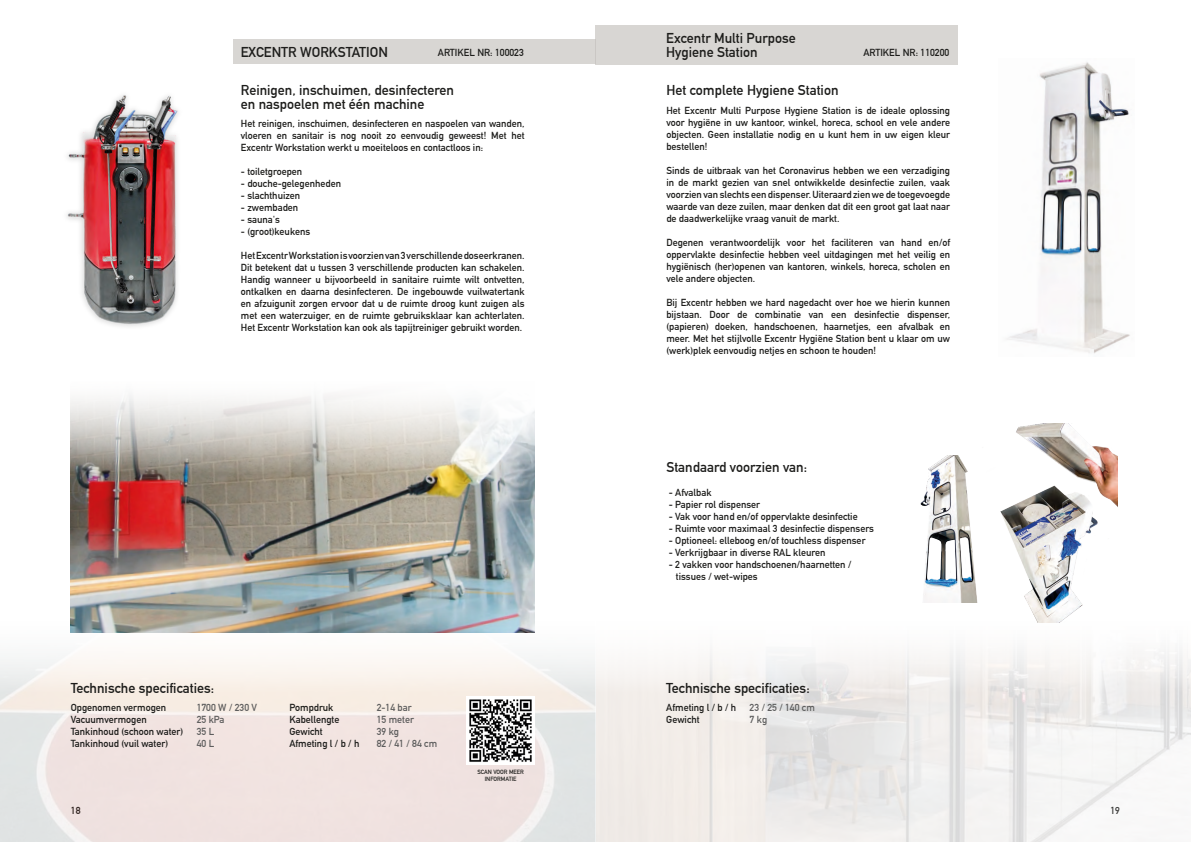
<style>
.page{position:relative;width:1191px;height:842px;background:#fff}
.page>*{position:absolute;margin:0;border:0;box-sizing:border-box;transform-origin:0 0}
.t1{font:700 14px/14px "DIN Alternate";color:#1d1d1b}
.t2{font:700 10px/12px "DIN Alternate";color:#1d1d1b;text-align:justify}
.t3{font:700 10px "DIN Alternate";color:#5d5d5d}
.t4{font:700 6px/7.2px "DIN Alternate";color:#1d1d1b;text-align:center}
</style>
<div class="page">
<img style="left:0;top:607px;width:1191px;height:235px">
<div style="left:233px;top:39px;width:362px;height:25px;background:#d8d6d3"></div>
<div style="left:595px;top:25px;width:362px;height:39px;background:#d8d6d3"></div>
<img style="left:1007px;top:62px;width:123px;height:292px">
<img style="left:967px;top:423px;width:150px;height:200px">
<img style="left:920px;top:456px;width:63px;height:147px">
<img style="left:67px;top:95px;width:111px;height:232px">
<img style="left:71px;top:395px;width:463px;height:238px">
<img style="left:467px;top:697px;width:67px;height:68px">
<p class="t1" style="left:666px;top:30px;width:131px">Excentr Multi Purpose<br>Hygiene Station</p>
<p class="t1" style="left:241px;top:44px;width:149px">EXCENTR WORKSTATION</p>
<p class="t2" style="left:863px;top:45px;width:87px">ARTIKEL NR: 110200</p>
<p class="t2" style="left:438px;top:45px;width:87px">ARTIKEL NR: 100023</p>
<p class="t1" style="left:241px;top:82px;width:215px">Reinigen, inschuimen, desinfecteren</p>
<p class="t1" style="left:241px;top:96px;width:185px">en naspoelen met één machine</p>
<p class="t2" style="left:241px;top:116px;width:285px">Het reinigen, inschuimen, desinfecteren en naspoelen van wanden, vloeren en sanitair is nog nooit zo eenvoudig geweest! Met het Excentr Workstation werkt u moeiteloos en contactloos in:</p>
<p class="t2" style="left:241px;top:164px;width:63px">- toiletgroepen</p>
<p class="t2" style="left:241px;top:176px;width:102px">- douche-gelegenheden</p>
<p class="t2" style="left:241px;top:188px;width:61px">- slachthuizen</p>
<p class="t2" style="left:241px;top:200px;width:59px">- zwembaden</p>
<p class="t2" style="left:241px;top:212px;width:41px">- sauna's</p>
<p class="t2" style="left:241px;top:224px;width:71px">- (groot)keukens</p>
<p class="t2" style="left:241px;top:248px;width:285px">Het Excentr Workstation is voorzien van 3 verschillende doseerkranen.<br>Dit betekent dat u tussen 3 verschillende producten kan schakelen.<br>Handig wanneer u bijvoorbeeld in sanitaire ruimte wilt ontvetten, ontkalken en daarna desinfecteren. De ingebouwde vuilwatertank en afzuigunit zorgen ervoor dat u de ruimte droog kunt zuigen als met een waterzuiger, en de ruimte gebruiksklaar kan achterlaten.<br>Het Excentr Workstation kan ook als tapijtreiniger gebruikt worden.</p>
<p class="t1" style="left:666px;top:82px;width:174px">Het complete Hygiene Station</p>
<p class="t2" style="left:666px;top:104px;width:285px">Het Excentr Multi Purpose Hygiene Station is de ideale oplossing voor hygiëne in uw kantoor, winkel, horeca, school en vele andere objecten. Geen installatie nodig en u kunt hem in uw eigen kleur bestellen!</p>
<p class="t2" style="left:666px;top:164px;width:285px">Sinds de uitbraak van het Coronavirus hebben we een verzadiging in de markt gezien van snel ontwikkelde desinfectie zuilen, vaak voorzien van slechts een dispenser. Uiteraard zien we de toegevoegde waarde van deze zuilen, maar denken dat dit een groot gat laat naar de daadwerkelijke vraag vanuit de markt.</p>
<p class="t2" style="left:666px;top:236px;width:285px">Degenen verantwoordelijk voor het faciliteren van hand en/of oppervlakte desinfectie hebben veel uitdagingen met het veilig en hygiënisch (her)openen van kantoren, winkels, horeca, scholen en vele andere objecten.</p>
<p class="t2" style="left:666px;top:296px;width:285px">Bij Excentr hebben we hard nagedacht over hoe we hierin kunnen bijstaan. Door de combinatie van een desinfectie dispenser, (papieren) doeken, handschoenen, haarnetjes, een afvalbak en meer. Met het stijlvolle Excentr Hygiëne Station bent u klaar om uw (werk)plek eenvoudig netjes en schoon te houden!</p>
<p class="t1" style="left:71px;top:680px;width:145px">Technische specificaties:</p>
<p class="t2" style="left:71px;top:701px;width:97px">Opgenomen vermogen</p>
<p class="t2" style="left:71px;top:713px;width:78px">Vacuumvermogen</p>
<p class="t2" style="left:71px;top:725px;width:114px">Tankinhoud (schoon water)</p>
<p class="t2" style="left:71px;top:737px;width:99px">Tankinhoud (vuil water)</p>
<p class="t3" style="left:197px;top:700px;width:62px">1700 W / 230 V</p>
<p class="t3" style="left:197px;top:712px;width:29px">25 kPa</p>
<p class="t3" style="left:197px;top:724px;width:19px">35 L</p>
<p class="t3" style="left:197px;top:736px;width:19px">40 L</p>
<p class="t2" style="left:289px;top:701px;width:45px">Pompdruk</p>
<p class="t2" style="left:289px;top:713px;width:51px">Kabellengte</p>
<p class="t2" style="left:289px;top:725px;width:35px">Gewicht</p>
<p class="t2" style="left:289px;top:737px;width:71px">Afmeting l / b / h</p>
<p class="t3" style="left:377px;top:700px;width:36px">2-14 bar</p>
<p class="t3" style="left:377px;top:712px;width:39px">15 meter</p>
<p class="t3" style="left:377px;top:724px;width:24px">39 kg</p>
<p class="t3" style="left:377px;top:736px;width:62px">82 / 41 / 84 cm</p>
<p class="t4" style="left:477px;top:768px;width:48px">SCAN VOOR MEER<br>INFORMATIE</p>
<p class="t1" style="left:666px;top:460px;width:142px">Standaard voorzien van:</p>
<p class="t2" style="left:669px;top:486px;width:44px">- Afvalbak</p>
<p class="t2" style="left:669px;top:498px;width:93px">- Papier rol dispenser</p>
<p class="t2" style="left:669px;top:510px;width:190px">- Vak voor hand en/of oppervlakte desinfectie</p>
<p class="t2" style="left:669px;top:522px;width:207px">- Ruimte voor maximaal 3 desinfectie dispensers</p>
<p class="t2" style="left:669px;top:534px;width:198px">- Optioneel: elleboog en/of touchless dispenser</p>
<p class="t2" style="left:669px;top:546px;width:158px">- Verkrijgbaar in diverse RAL kleuren</p>
<p class="t2" style="left:669px;top:558px;width:184px">- 2 vakken voor handschoenen/haarnetten /</p>
<p class="t2" style="left:676px;top:570px;width:83px">tissues / wet-wipes</p>
<p class="t1" style="left:666px;top:680px;width:145px">Technische specificaties:</p>
<p class="t2" style="left:666px;top:701px;width:71px">Afmeting l / b / h</p>
<p class="t2" style="left:666px;top:713px;width:35px">Gewicht</p>
<p class="t3" style="left:749px;top:700px;width:67px">23 / 25 / 140 cm</p>
<p class="t3" style="left:749px;top:712px;width:19px">7 kg</p>
<p class="t2" style="left:71px;top:804px;width:11px">18</p>
<p class="t2" style="left:1110px;top:804px;width:11px">19</p>
</div>
